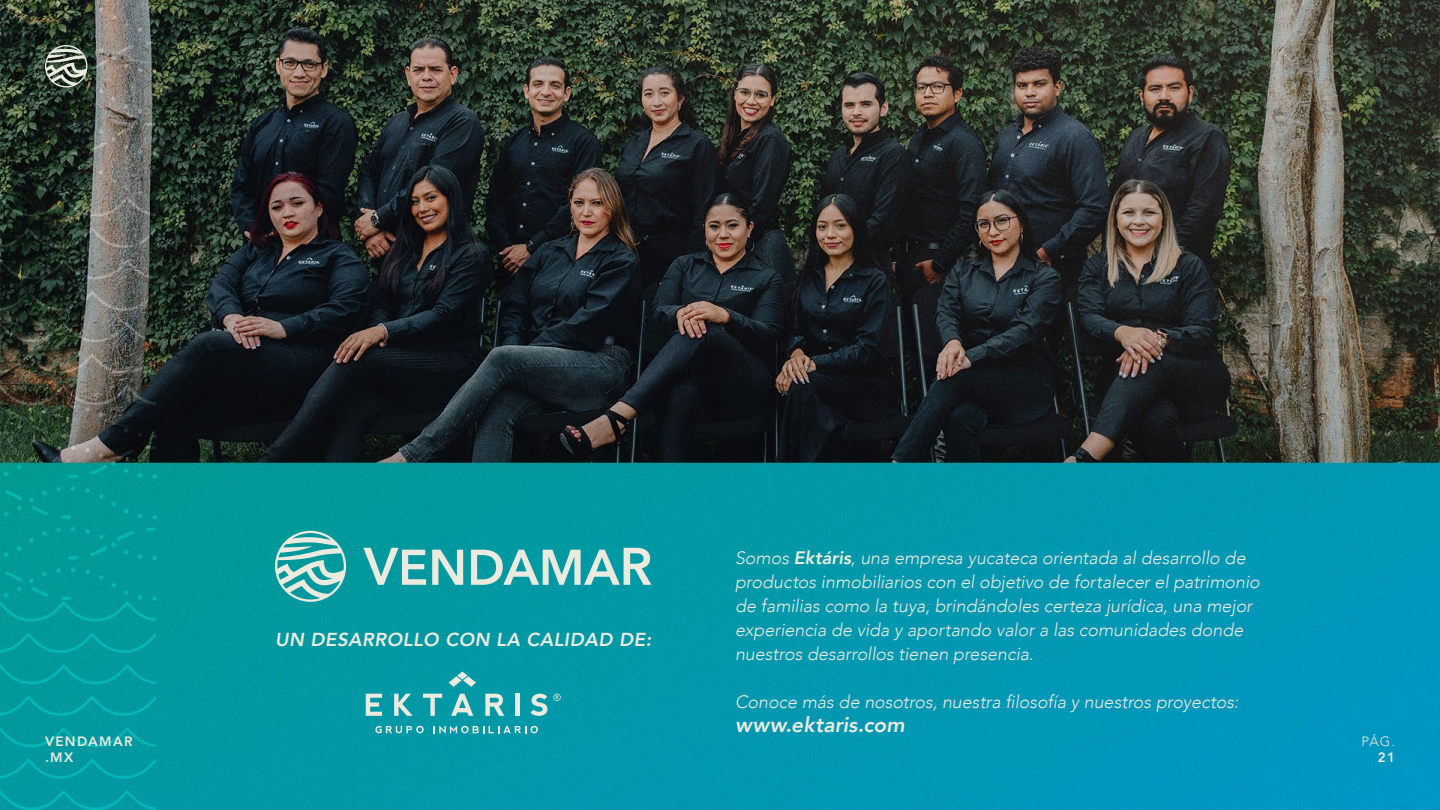
<style>
.page{position:relative;width:1440px;height:810px;background:#fff}
.page>*{position:absolute;margin:0;border:0;box-sizing:border-box;transform-origin:0 0}
.t1{font:italic 800 21px "Avenir";letter-spacing:.005em;color:#eaeade}
.t2{font:italic 800 18.75px "Avenir";letter-spacing:.025em;color:#eaeade}
.t3{font:italic 300 18px/24px "Avenir";letter-spacing:-.005em;color:#eaeade}
.t4{font:800 13.5px/16.2px "Avenir";letter-spacing:.1em;color:#eaeade}
.t5{font:300 13.5px "Avenir";color:#eaeade}
.s1{font-weight:800}
</style>
<div class="page">
<img style="left:0;top:0;width:1440px;height:810px">
<svg style="left:45px;top:45px;width:42px;height:43px;background:#707a6d"></svg>
<svg style="left:375px;top:725px;width:49px;height:9px"></svg>
<svg style="left:434px;top:725px;width:104px;height:8px"></svg>
<svg style="left:366px;top:694px;width:16px;height:22px"></svg>
<svg style="left:394px;top:694px;width:19px;height:22px"></svg>
<svg style="left:423px;top:694px;width:19px;height:22px"></svg>
<svg style="left:451px;top:694px;width:22px;height:22px"></svg>
<svg style="left:485px;top:694px;width:19px;height:22px"></svg>
<hr style="left:515px;top:694px;width:4px;height:22px;background:#eaeade">
<svg style="left:531px;top:694px;width:16px;height:22px"></svg>
<svg style="left:449px;top:671px;width:27px;height:16px"></svg>
<svg style="left:553px;top:694px;width:8px;height:7px"></svg>
<svg style="left:363px;top:548px;width:288px;height:37px;background:#64bbbb"></svg>
<svg style="left:275px;top:531px;width:71px;height:71px;background:#5eb9b6"></svg>
<p class="t3" style="left:735px;top:546px;width:526px">Somos <span class="s1">Ektáris</span>, una empresa yucateca orientada al desarrollo de productos inmobiliarios con el objetivo de fortalecer el patrimonio de familias como la tuya, brindándoles certeza jurídica, una mejor experiencia de vida y aportando valor a las comunidades donde nuestros desarrollos tienen presencia.</p>
<p class="t3" style="left:735px;top:690px;width:505px">Conoce más de nosotros, nuestra filosofía y nuestros proyectos:</p>
<p class="t1" style="left:735px;top:712px;width:171px">www.ektaris.com</p>
<p class="t2" style="left:275px;top:629px;width:378px">UN DESARROLLO CON LA CALIDAD DE:</p>
<p class="t4" style="left:45px;top:733px;width:89px">VENDAMAR .MX</p>
<p class="t5" style="left:1362px;top:733px;width:35px">PÁG.</p>
<p class="t4" style="left:1378px;top:749px;width:19px">21</p>
</div>
